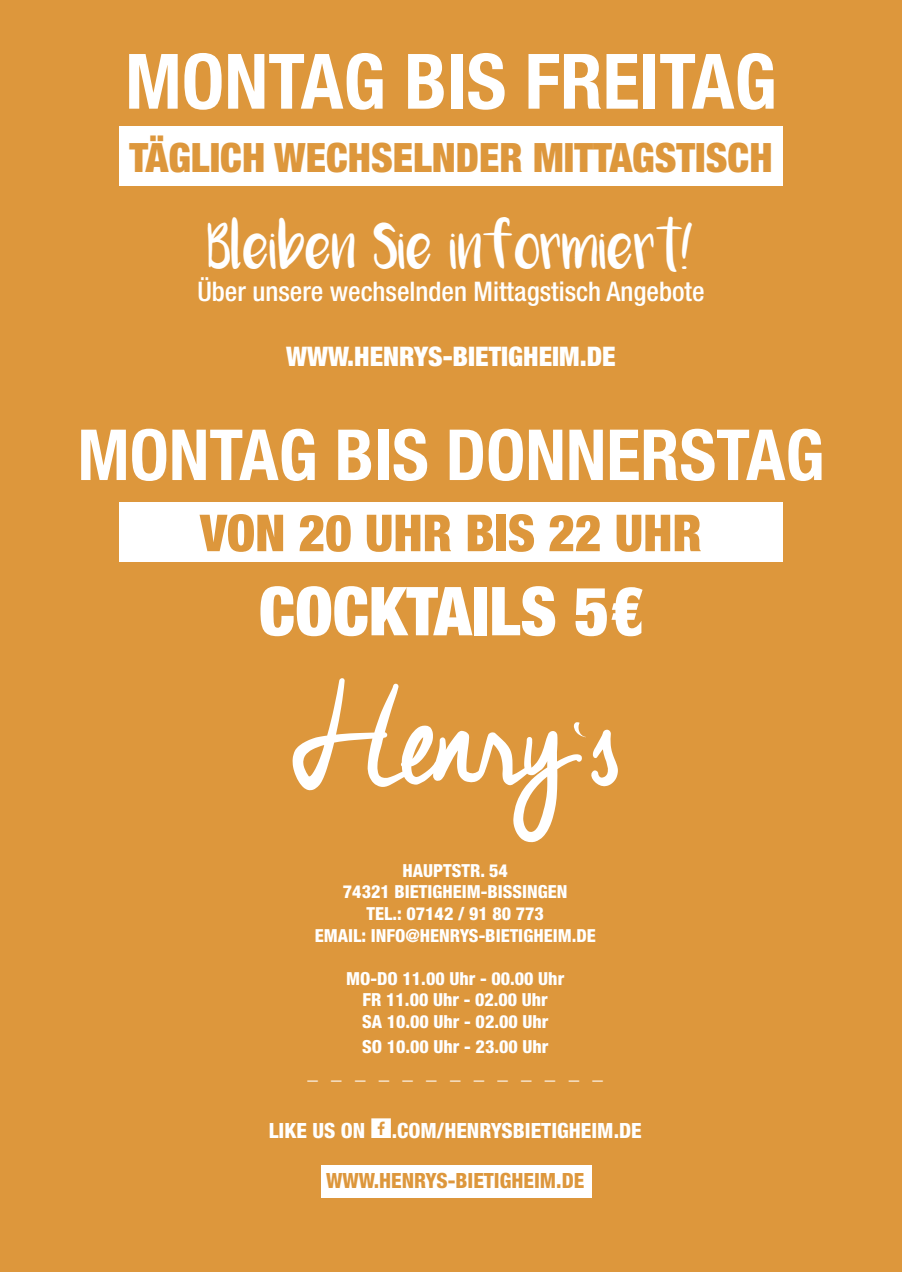
<style>
.page{position:relative;width:902px;height:1272px;background:#fff}
.page>*{position:absolute;margin:0;border:0;box-sizing:border-box;transform-origin:0 0}
.t1{font:700 condensed 76.5px "Helvetica Neue LT Std";color:#fff}
.t2{font:700 condensed 70.5px "Helvetica Neue LT Std";color:#fff}
.t3{font:900 condensed 67.5px "Helvetica Neue LT Std";color:#fff}
.t4{font:900 condensed 51px "Helvetica Neue LT Std";color:#dd973c}
.t5{font:900 condensed 40.5px "Helvetica Neue LT Std";color:#dd973c}
.t6{font:34.5px "Luna";color:#fff}
.t7{font:500 condensed 27px "Helvetica Neue LT Std";color:#fff}
.t8{font:900 condensed 27px "Helvetica Neue LT Std";color:#fff}
.t9{font:800 condensed 21px "Helvetica Neue LT Std";color:#fff}
.t10{font:800 condensed 21px "Helvetica Neue LT Std";color:#dd973c}
.t11{font:800 condensed 18px/21.6px "Helvetica Neue LT Std";color:#fff;text-align:center}
.s1{font-family:"Social Shapes";font-weight:400;font-stretch:normal;font-size:28.5px}
</style>
<div class="page">
<div style="left:0;top:0;width:901px;height:1271px;background:#dd973c"></div>
<svg style="left:292px;top:678px;width:281px;height:164px"></svg>
<svg style="left:573px;top:722px;width:45px;height:65px"></svg>
<div style="left:321px;top:1165px;width:271px;height:33px;background:#fff"></div>
<div style="left:119px;top:126px;width:663px;height:60px;background:#fff"></div>
<div style="left:119px;top:502px;width:663px;height:59px;background:#fff"></div>
<h1 class="t1" style="left:125px;top:35px;width:653px">MONTAG BIS FREITAG</h1>
<h3 class="t5" style="left:129px;top:133px;width:644px">TÄGLICH WECHSELNDER MITTAGSTISCH</h3>
<h3 class="t6" style="left:208px;top:236px;width:488px">Bleiben Sie informiert!</h3>
<h3 class="t7" style="left:197px;top:275px;width:508px">Über unsere wechselnden Mittagstisch Angebote</h3>
<h3 class="t8" style="left:286px;top:339px;width:331px">WWW.HENRYS-BIETIGHEIM.DE</h3>
<h2 class="t2" style="left:77px;top:412px;width:748px">MONTAG BIS DONNERSTAG</h2>
<h3 class="t4" style="left:200px;top:501px;width:503px">VON 20 UHR BIS 22 UHR</h3>
<h3 class="t3" style="left:259px;top:569px;width:387px">COCKTAILS 5€</h3>
<p class="t11" style="left:315px;top:859px;width:282px">HAUPTSTR. 54<br>74321 BIETIGHEIM-BISSINGEN<br>TEL.: 07142 / 91 80 773<br>EMAIL: INFO@HENRYS-BIETIGHEIM.DE</p>
<p class="t11" style="left:346px;top:967px;width:219px">MO-DO 11.00 Uhr - 00.00 Uhr<br>FR 11.00 Uhr - 02.00 Uhr<br>SA 10.00 Uhr - 02.00 Uhr</p>
<p class="t11" style="left:362px;top:1035px;width:188px">SO 10.00 Uhr - 23.00 Uhr</p>
<p class="t9" style="left:307px;top:1057px;width:297px">_____________</p>
<p class="t9" style="left:269px;top:1117px;width:374px">LIKE US ON <span class="s1">X</span>.COM/HENRYSBIETIGHEIM.DE</p>
<p class="t10" style="left:326px;top:1167px;width:259px">WWW.HENRYS-BIETIGHEIM.DE</p>
</div>
